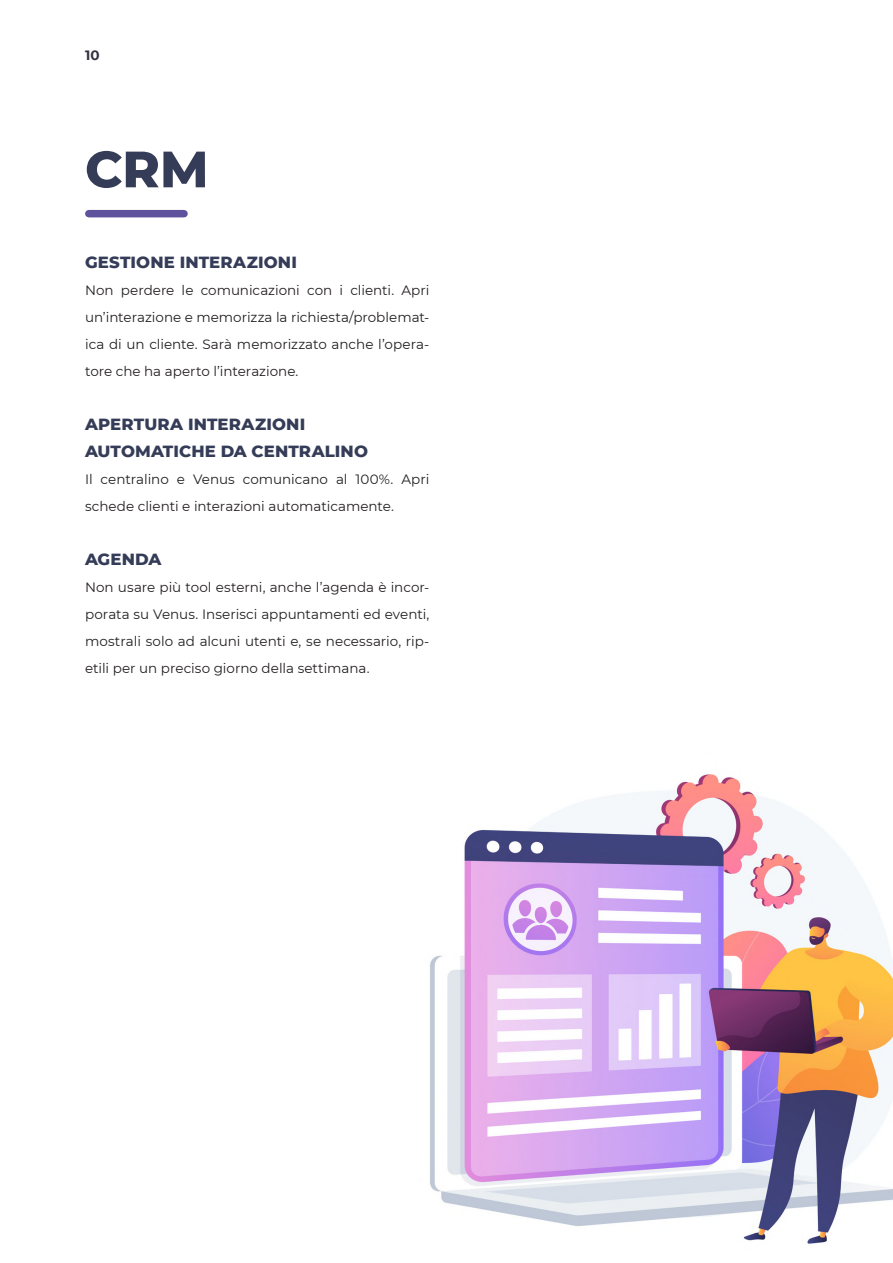
<style>
.page{position:relative;width:893px;height:1263px;background:#fff}
.page>*{position:absolute;margin:0;border:0;box-sizing:border-box;transform-origin:0 0}
.t1{font:800 51px "Montserrat";color:#353c57}
.Bold_01{font:800 16.5px "Montserrat";letter-spacing:.01em;color:#353c57}
.Body_Text{font:13.5px/27px "Montserrat";color:#231f20;text-align:justify}
.Bold_01-2{font:13.5px/27px "Montserrat";letter-spacing:-.005em;color:#231f20}
.t2{font:700 13.5px "Montserrat";color:#32323f}
</style>
<div class="page">
<img style="left:430px;top:774px;width:463px;height:470px">
<div style="left:89px;top:210px;width:95px;height:7px;background:#5f529d"></div>
<p class="t2" style="left:85px;top:45px;width:16px">10</p>
<h1 class="t1" style="left:85px;top:132px;width:125px">CRM</h1>
<p class="Bold_01" style="left:85px;top:250px;width:213px">GESTIONE INTERAZIONI</p>
<p class="Body_Text" style="left:85px;top:277px;width:346px">Non perdere le comunicazioni con i clienti. Apri un’interazione e memorizza la richiesta/problemat&shy;ica di un cliente. Sarà memorizzato anche l’opera&shy;tore che ha aperto l’interazione.</p>
<p class="Bold_01" style="left:85px;top:412px;width:222px">APERTURA INTERAZIONI</p>
<p class="Bold_01" style="left:85px;top:439px;width:284px">AUTOMATICHE DA CENTRALINO</p>
<p class="Bold_01-2" style="left:85px;top:466px;width:346px">Il centralino e Venus comunicano al 100%. Apri schede clienti e interazioni automaticamente.</p>
<p class="Bold_01" style="left:85px;top:547px;width:78px">AGENDA</p>
<p class="Body_Text" style="left:85px;top:574px;width:346px">Non usare più tool esterni, anche l’agenda è incor&shy;porata su Venus. Inserisci appuntamenti ed eventi, mostrali solo ad alcuni utenti e, se necessario, rip&shy;etili per un preciso giorno della settimana.</p>
</div>
